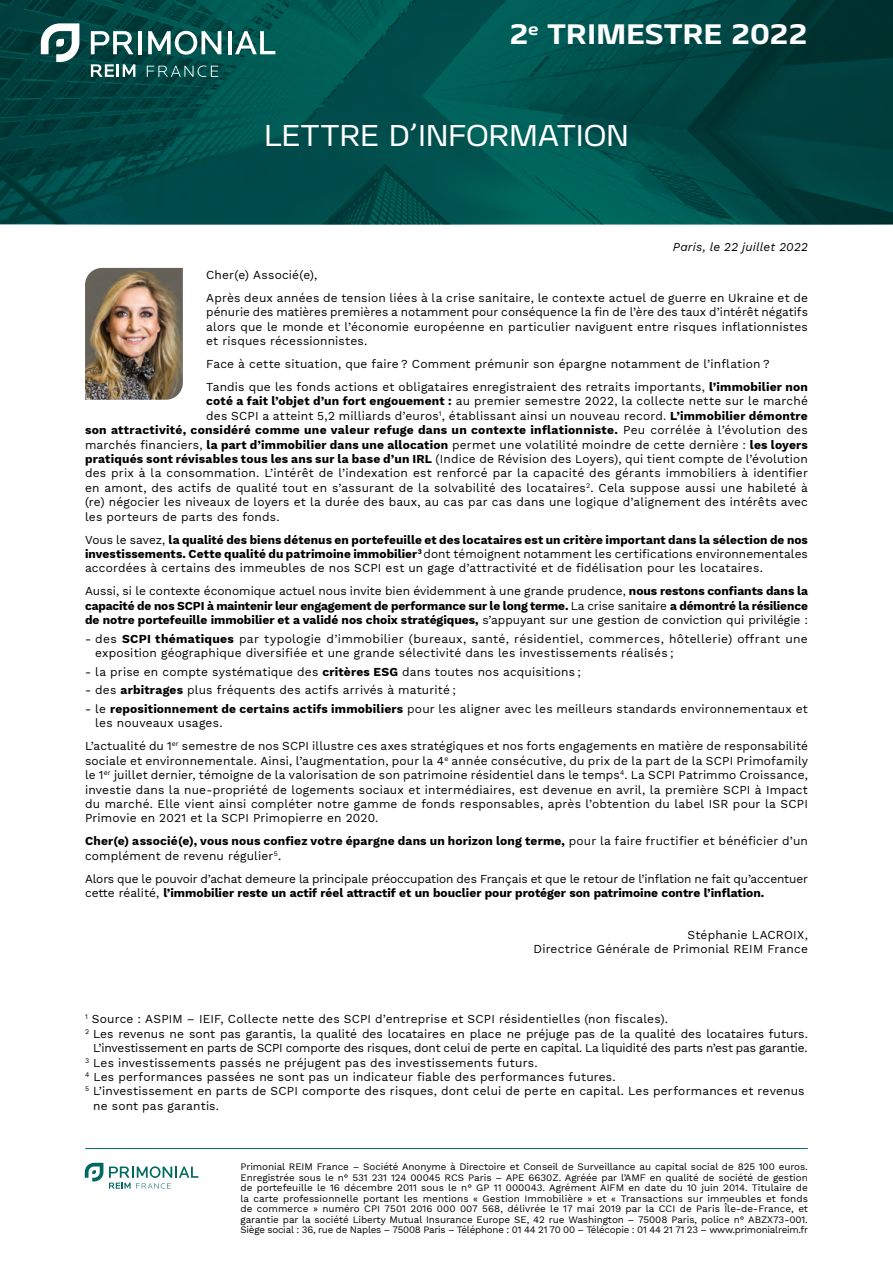
<style>
.page{position:relative;width:893px;height:1263px;background:#fff}
.page>*{position:absolute;margin:0;border:0;box-sizing:border-box;transform-origin:0 0}
.t1{font:30px "Geon Expanded";letter-spacing:.005em;color:#fff}
.t2{font:800 28.05px "Geon Expanded";letter-spacing:-.025em;color:#fff}
.t3{font:12px/14.4px "Work Sans";letter-spacing:.015em;color:#000}
.t4{font:700 12px/14.4px "Work Sans";letter-spacing:.015em;color:#000;text-align:justify}
.t5{font:12px/14.4px "Work Sans";letter-spacing:-.01em;color:#000}
.t6{font:12px "Work Sans";letter-spacing:-.015em;color:#000}
.t7{font:italic 12px "Work Sans";letter-spacing:.015em;color:#000}
.t8{font:9.75px/10.5px "Work Sans";letter-spacing:-.02em;color:#000;text-align:justify}
.s1{font-weight:700}
.s2{font-weight:400}
</style>
<div class="page">
<img style="left:85px;top:268px;width:98px;height:132px">
<hr style="left:85px;top:1148px;width:723px;height:1px;background:#006a5f">
<svg style="left:85px;top:1163px;width:18px;height:18px"></svg>
<svg style="left:109px;top:1166px;width:89px;height:23px"></svg>
<svg style="left:0;top:0;width:893px;height:224px;background:#004c48"></svg>
<svg style="left:147px;top:66px;width:71px;height:11px"></svg>
<svg style="left:91px;top:31px;width:42px;height:23px"></svg>
<hr style="left:138px;top:31px;width:4px;height:23px;background:#fff">
<svg style="left:148px;top:31px;width:73px;height:24px"></svg>
<hr style="left:228px;top:31px;width:4px;height:23px;background:#fff">
<svg style="left:235px;top:31px;width:40px;height:23px"></svg>
<svg style="left:41px;top:23px;width:38px;height:39px"></svg>
<svg style="left:91px;top:64px;width:44px;height:13px"></svg>
<h2 class="t2" style="left:509px;top:15px;width:300px">2<sup>e</sup> TRIMESTRE 2022</h2>
<h1 class="t1" style="left:264px;top:116px;width:366px">LETTRE D’INFORMATION</h1>
<p class="t7" style="left:673px;top:238px;width:137px">Paris, le 22 juillet 2022</p>
<p class="t3" style="left:206px;top:263px;width:603px;line-height:23px">Cher(e) Associé(e),<br>Après deux années de tension liées à la crise sanitaire, le contexte actuel de guerre en Ukraine et de</p>
<p class="t3" style="left:206px;top:305px;width:603px;text-align:justify">pénurie des matières premières a notamment pour conséquence la fin de l’ère des taux d’intérêt négatifs alors que le monde et l’économie européenne en particulier naviguent entre risques inflationnistes et risques récessionnistes.</p>
<p class="t3" style="left:206px;top:352px;width:603px;line-height:23px">Face à cette situation, que faire ? Comment prémunir son épargne notamment de l’inflation ?<br>Tandis que les fonds actions et obligataires enregistraient des retraits importants, <span class="s1">l’immobilier non</span></p>
<p class="t3" style="left:206px;top:394px;width:603px"><span class="s1">coté a fait l’objet d’un fort engouement :</span> au premier semestre 2022, la collecte nette sur le marché</p>
<p class="t3" style="left:206px;top:408px;width:603px">des SCPI a atteint 5,2 milliards d’euros<sup>1</sup>, établissant ainsi un nouveau record. <span class="s1">L’immobilier démontre</span></p>
<p class="t4" style="left:85px;top:422px;width:724px">son attractivité, considéré comme une valeur refuge dans un contexte inflationniste. <span class="s2">Peu corrélée à l’évolution des</span></p>
<p class="t3" style="left:85px;top:437px;width:724px">marchés financiers, <span class="s1">la part d’immobilier dans une allocation</span> permet une volatilité moindre de cette dernière : <span class="s1">les loyers</span></p>
<p class="t3" style="left:85px;top:451px;width:724px"><span class="s1">pratiqués sont révisables tous les ans sur la base d’un IRL</span> (Indice de Révision des Loyers), qui tient compte de l’évolution</p>
<p class="t3" style="left:85px;top:466px;width:724px">des prix à la consommation. L’intérêt de l’indexation est renforcé par la capacité des gérants immobiliers à identifier</p>
<p class="t3" style="left:85px;top:480px;width:724px">en amont, des actifs de qualité tout en s’assurant de la solvabilité des locataires<sup>2</sup>. Cela suppose aussi une habileté à</p>
<p class="t3" style="left:85px;top:494px;width:724px">(re) négocier les niveaux de loyers et la durée des baux, au cas par cas dans une logique d’alignement des intérêts avec</p>
<p class="t3" style="left:85px;top:509px;width:196px">les porteurs de parts des fonds.</p>
<p class="t3" style="left:85px;top:532px;width:724px;text-align:justify">Vous le savez, <span class="s1">la qualité des biens détenus en portefeuille et des locataires est un critère important dans la sélection de nos investissements. Cette qualité du patrimoine immobilier</span><sup>3</sup> dont témoignent notamment les certifications environnementales accordées à certains des immeubles de nos SCPI est un gage d’attractivité et de fidélisation pour les locataires.</p>
<p class="t4" style="left:85px;top:583px;width:724px"><span class="s2">Aussi, si le contexte économique actuel nous invite bien évidemment à une grande prudence,</span> nous restons confiants dans la capacité de nos SCPI à maintenir leur engagement de performance sur le long terme. <span class="s2">La crise sanitaire</span> a démontré la résilience de notre portefeuille immobilier et a validé nos choix stratégiques, <span class="s2">s’appuyant sur une gestion de conviction qui privilégie :</span></p>
<p class="t3" style="left:95px;top:631px;width:714px;text-indent:-10px">- des <span class="s1">SCPI thématiques</span> par typologie d’immobilier (bureaux, santé, résidentiel, commerces, hôtellerie) offrant une exposition géographique diversifiée et une grande sélectivité dans les investissements réalisés ;</p>
<p class="t3" style="left:85px;top:664px;width:497px">- la prise en compte systématique des <span class="s1">critères ESG</span> dans toutes nos acquisitions ;</p>
<p class="t3" style="left:85px;top:683px;width:372px">- des <span class="s1">arbitrages</span> plus fréquents des actifs arrivés à maturité ;</p>
<p class="t3" style="left:95px;top:701px;width:714px;text-indent:-10px">- le <span class="s1">repositionnement de certains actifs immobiliers</span> pour les aligner avec les meilleurs standards environnementaux et les nouveaux usages.</p>
<p class="t3" style="left:85px;top:738px;width:724px;text-align:justify">L’actualité du 1<sup>er</sup> semestre de nos SCPI illustre ces axes stratégiques et nos forts engagements en matière de responsabilité sociale et environnementale. Ainsi, l’augmentation, pour la 4<sup>e</sup> année consécutive, du prix de la part de la SCPI Primofamily le 1<sup>er</sup> juillet dernier, témoigne de la valorisation de son patrimoine résidentiel dans le temps<sup>4</sup>. La SCPI Patrimmo Croissance, investie dans la nue-propriété de logements sociaux et intermédiaires, est devenue en avril, la première SCPI à Impact du marché. Elle vient ainsi compléter notre gamme de fonds responsables, après l’obtention du label ISR pour la SCPI Primovie en 2021 et la SCPI Primopierre en 2020.</p>
<p class="t4" style="left:85px;top:833px;width:724px">Cher(e) associé(e), vous nous confiez votre épargne dans un horizon long terme, <span class="s2">pour la faire fructifier et bénéficier d’un complément de revenu régulier</span><sup>5</sup><span class="s2">.</span></p>
<p class="t5" style="left:85px;top:871px;width:724px">Alors que le pouvoir d’achat demeure la principale préoccupation des Français et que le retour de l’inflation ne fait qu’accentuer cette réalité, <span class="s1">l’immobilier reste un actif réel attractif et un bouclier pour protéger son patrimoine contre l’inflation.</span></p>
<p class="t3" style="left:533px;top:927px;width:276px;text-align:right">Stéphanie LACROIX,<br>Directrice Générale de Primonial REIM France</p>
<p class="t3" style="left:85px;top:1011px;width:584px"><sup>1</sup> Source : ASPIM – IEIF, Collecte nette des SCPI d’entreprise et SCPI résidentielles (non fiscales).</p>
<p class="t3" style="left:85px;top:1026px;width:724px"><sup>2</sup> Les revenus ne sont pas garantis, la qualité des locataires en place ne préjuge pas de la qualité des locataires futurs.</p>
<p class="t6" style="left:93px;top:1039px;width:716px">L’investissement en parts de SCPI comporte des risques, dont celui de perte en capital. La liquidité des parts n’est pas garantie.</p>
<p class="t3" style="left:85px;top:1055px;width:454px"><sup>3</sup> Les investissements passés ne préjugent pas des investissements futurs.</p>
<p class="t3" style="left:85px;top:1069px;width:532px"><sup>4</sup> Les performances passées ne sont pas un indicateur fiable des performances futures.</p>
<p class="t3" style="left:85px;top:1083px;width:721px"><sup>5</sup> L’investissement en parts de SCPI comporte des risques, dont celui de perte en capital. Les performances et revenus</p>
<p class="t3" style="left:93px;top:1098px;width:127px">ne sont pas garantis.</p>
<p class="t8" style="left:240px;top:1161px;width:569px">Primonial REIM France – Société Anonyme à Directoire et Conseil de Surveillance au capital social de 825 100 euros.<br>Enregistrée sous le n° 531 231 124 00045 RCS Paris – APE 6630Z. Agréée par l’AMF en qualité de société de gestion de portefeuille le 16 décembre 2011 sous le n° GP 11 000043. Agrément AIFM en date du 10 juin 2014. Titulaire de la carte professionnelle portant les mentions « Gestion Immobilière » et « Transactions sur immeubles et fonds de commerce » numéro CPI 7501 2016 000 007 568, délivrée le 17 mai 2019 par la CCI de Paris Île-de-France, et garantie par la société Liberty Mutual Insurance Europe SE, 42 rue Washington – 75008 Paris, police n° ABZX73-001.<br>Siège social : 36, rue de Naples – 75008 Paris – Téléphone : 01 44 21 70 00 – Télécopie : 01 44 21 71 23 – www.primonialreim.fr</p>
</div>
